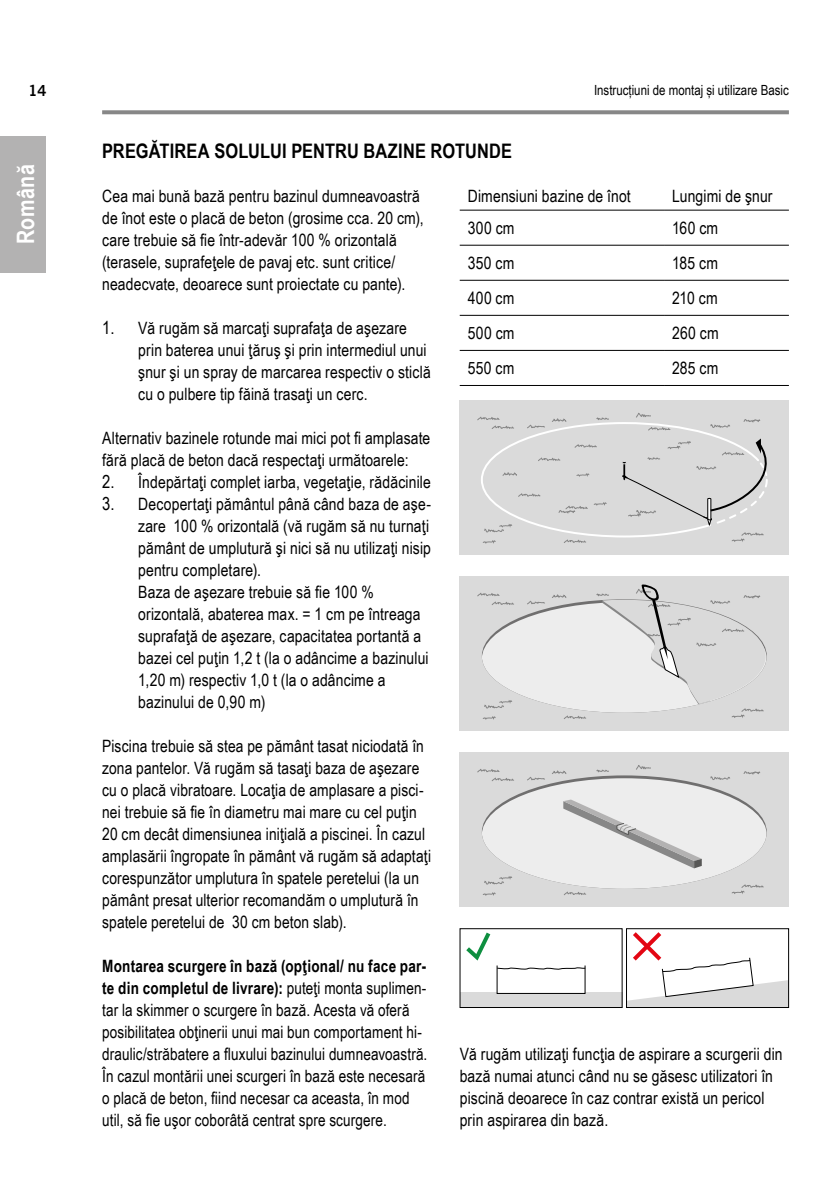
<style>
.page{position:relative;width:840px;height:1191px;background:#fff}
.page>*{position:absolute;margin:0;border:0;box-sizing:border-box;transform-origin:0 0}
.t1{font:700 24px "Arial Narrow";letter-spacing:.02em;color:#fff}
.t2{font:700 20px "Arial Narrow";letter-spacing:.005em;color:#000}
.t3{font:17px/22px "Arial Narrow";letter-spacing:.01em;color:#000}
.t4{font:700 15px "News Gothic BT";color:#000}
.t5{font:14px "Arial Narrow";color:#000}
.s1{font-size:18px}
.s2{font-weight:700}
</style>
<div class="page">
<svg style="left:102px;top:110px;width:686px;height:4px;fill:#878787"></svg>
<div style="left:0;top:136px;width:45px;height:136px;background:#b3b2b2"></div>
<hr style="left:459px;top:210px;width:204px;height:1px;background:#000">
<hr style="left:663px;top:210px;width:125px;height:1px;background:#000">
<hr style="left:459px;top:245px;width:204px;height:1px;background:#000">
<hr style="left:663px;top:245px;width:125px;height:1px;background:#000">
<hr style="left:459px;top:280px;width:204px;height:1px;background:#000">
<hr style="left:663px;top:280px;width:125px;height:1px;background:#000">
<hr style="left:459px;top:315px;width:204px;height:1px;background:#000">
<hr style="left:663px;top:315px;width:125px;height:1px;background:#000">
<hr style="left:459px;top:350px;width:204px;height:1px;background:#000">
<hr style="left:663px;top:350px;width:125px;height:1px;background:#000">
<hr style="left:459px;top:385px;width:204px;height:1px;background:#000">
<hr style="left:663px;top:385px;width:125px;height:1px;background:#000">
<div style="left:459px;top:400px;width:329px;height:154px;background:#dadada"></div>
<svg style="left:477px;top:413px;width:291px;height:131px"></svg>
<div style="left:459px;top:576px;width:329px;height:154px;background:#dadada"></div>
<svg style="left:477px;top:584px;width:289px;height:136px"></svg>
<div style="left:459px;top:752px;width:329px;height:154px;background:#dadada"></div>
<svg style="left:477px;top:765px;width:289px;height:131px"></svg>
<div style="left:459px;top:992px;width:163px;height:15px;background:#dadada"></div>
<svg style="left:626px;top:928px;width:162px;height:79px"></svg>
<svg style="left:461px;top:928px;width:124px;height:42px"></svg>
<p class="t4" style="left:28px;top:82px;width:20px">14</p>
<p class="t5" style="left:593px;top:80px;width:196px">Instrucțiuni de montaj și utilizare Basic</p>
<h1 class="t1" style="left:7px;top:244px;width:82px;rotate:-90deg">Română</h1>
<p class="t2" style="left:102px;top:136px;width:411px">PREGĂTIREA SOLULUI PENTRU BAZINE ROTUNDE</p>
<p class="t3" style="left:102px;top:184px;width:323px">Cea mai bună bază pentru bazinul dumneavoastră de înot este o placă de beton (grosime cca. 20 cm), care trebuie să fie într-adevăr 100 % orizontală (terasele, suprafeţele de pavaj etc. sunt critice/ neadecvate, deoarece sunt proiectate cu pante).</p>
<p class="t3" style="left:138px;top:316px;width:294px;text-indent:-36px"><span class="s1">1.</span> Vă rugăm să marcaţi suprafaţa de aşezare prin baterea unui ţăruş şi prin intermediul unui şnur şi un spray de marcarea respectiv o sticlă cu o pulbere tip făină trasaţi un cerc.</p>
<p class="t3" style="left:102px;top:426px;width:329px">Alternativ bazinele rotunde mai mici pot fi amplasate fără placă de beton dacă respectaţi următoarele:</p>
<p class="t3" style="left:102px;top:470px;width:330px"><span class="s1">2.</span> Îndepărtaţi complet iarba, vegetaţie, rădăcinile</p>
<p class="t3" style="left:138px;top:492px;width:294px;text-indent:-36px"><span class="s1">3.</span> Decopertaţi pământul până când baza de aşe&shy;zare 100 % orizontală (vă rugăm să nu turnaţi pământ de umplutură şi nici să nu utilizaţi nisip pentru completare).<br>Baza de aşezare trebuie să fie 100 % orizontală, abaterea max. = 1 cm pe întreaga suprafaţă de aşezare, capacitatea portantă a bazei cel puţin 1,2 t (la o adâncime a bazinului 1,20 m) respectiv 1,0 t (la o adâncime a bazinului de 0,90 m)</p>
<p class="t3" style="left:102px;top:734px;width:330px">Piscina trebuie să stea pe pământ tasat niciodată în zona pantelor. Vă rugăm să tasaţi baza de aşezare cu o placă vibratoare. Locaţia de amplasare a pisci&shy;nei trebuie să fie în diametru mai mare cu cel puţin 20 cm decât dimensiunea iniţială a piscinei. În cazul amplasării îngropate în pământ vă rugăm să adaptaţi corespunzător umplutura în spatele peretelui (la un pământ presat ulterior recomandăm o umplutură în spatele peretelui de 30 cm beton slab).</p>
<p class="t3" style="left:102px;top:954px;width:326px"><span class="s2">Montarea scurgere în bază (opţional/ nu face par&shy;te din completul de livrare):</span> puteţi monta suplimen&shy;tar la skimmer o scurgere în bază. Acesta vă oferă posibilitatea obţinerii unui mai bun comportament hi&shy;draulic/străbatere a fluxului bazinului dumneavoastră.<br>În cazul montării unei scurgeri în bază este necesară o placă de beton, fiind necesar ca aceasta, în mod util, să fie uşor coborâtă centrat spre scurgere.</p>
<p class="t3" style="left:467px;top:184px;width:164px">Dimensiuni bazine de înot</p>
<p class="t3" style="left:671px;top:184px;width:102px">Lungimi de şnur</p>
<p class="t3" style="left:467px;top:216px;width:48px">300 cm</p>
<p class="t3" style="left:671px;top:216px;width:48px">160 cm</p>
<p class="t3" style="left:467px;top:251px;width:48px">350 cm</p>
<p class="t3" style="left:671px;top:251px;width:47px">185 cm</p>
<p class="t3" style="left:467px;top:286px;width:48px">400 cm</p>
<p class="t3" style="left:671px;top:286px;width:47px">210 cm</p>
<p class="t3" style="left:467px;top:321px;width:48px">500 cm</p>
<p class="t3" style="left:671px;top:321px;width:48px">260 cm</p>
<p class="t3" style="left:467px;top:356px;width:48px">550 cm</p>
<p class="t3" style="left:671px;top:356px;width:48px">285 cm</p>
<p class="t3" style="left:459px;top:1042px;width:324px">Vă rugăm utilizaţi funcţia de aspirare a scurgerii din bază numai atunci când nu se găsesc utilizatori în piscină deoarece în caz contrar există un pericol prin aspirarea din bază.</p>
</div>
